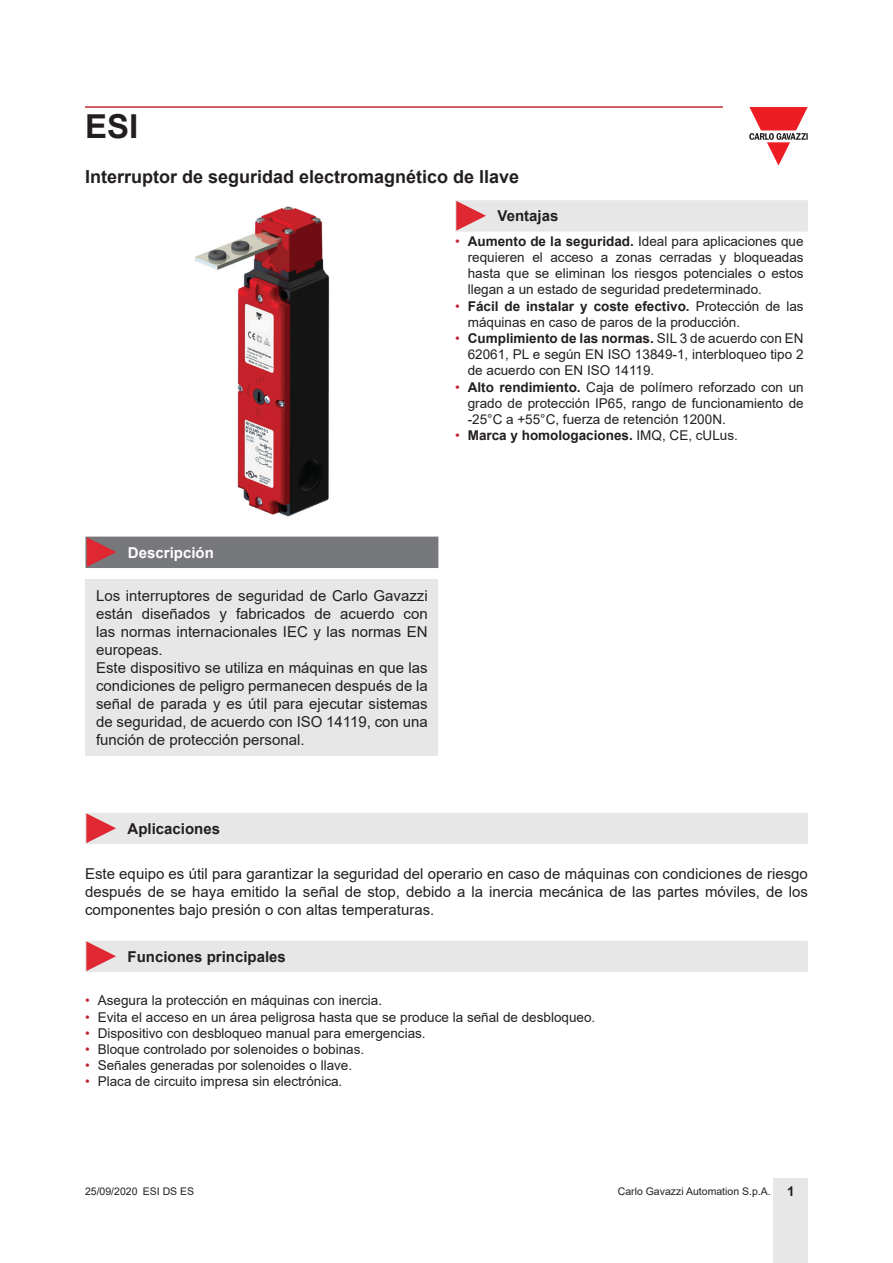
<style>
.page{position:relative;width:893px;height:1263px;background:#fff}
.page>*{position:absolute;margin:0;border:0;box-sizing:border-box;transform-origin:0 0}
.t1{font:700 33px "Arial";color:#231f20}
.Titolo02{font:700 18px "Arial";color:#231f20}
.Testo{font:15px/18px "Arial";color:#231f20;text-align:justify}
.Titolo03{font:700 15px "Arial";color:#231f20}
.Titolo04{font:700 15px "Arial";color:#fff}
.t2{font:13.5px/16.2px "Arial";color:#231f20;text-align:justify}
.t3{font:700 13.5px "Arial";color:#231f20}
.t4{font:10.5px "Arial";color:#231f20}
.s1{color:#c42633}
.s2{font-weight:700}
.s3{font-weight:400;color:#c42633}
.s4{font-weight:400}
.s5{font-weight:700;font-size:13.5px}
</style>
<div class="page">
<hr style="left:85px;top:106px;width:638px;height:2px;background:#c42633">
<div style="left:774px;top:1178px;width:34px;height:85px;background:#e7e7e8"></div>
<svg style="left:749px;top:107px;width:59px;height:59px"></svg>
<div style="left:85px;top:580px;width:353px;height:176px;background:#e7e7e8"></div>
<img style="left:195px;top:206px;width:135px;height:311px">
<div style="left:250px;top:321px;width:19px;height:10px;background:#f7f8f7"></div>
<div style="left:85px;top:537px;width:353px;height:31px;background:#77787b"></div>
<div style="left:455px;top:200px;width:353px;height:32px;background:#e7e7e8"></div>
<div style="left:85px;top:813px;width:723px;height:31px;background:#e7e7e8"></div>
<div style="left:85px;top:941px;width:723px;height:31px;background:#e7e7e8"></div>
<h1 class="t1" style="left:85px;top:103px;width:55px">ESI</h1>
<p class="Titolo02" style="left:85px;top:164px;width:436px">Interruptor de seguridad electromagnético de llave</p>
<p class="Titolo03" style="left:497px;top:206px;width:62px">Ventajas</p>
<p class="t2" style="left:468px;top:233px;width:337px;text-indent:-13px"><span class="s1">•</span> <span class="s2">Aumento de la seguridad.</span> Ideal para aplicaciones que requieren el acceso a zonas cerradas y bloqueadas hasta que se eliminan los riesgos potenciales o estos llegan a un estado de seguridad predeterminado.</p>
<p class="t2" style="left:468px;top:298px;width:337px;text-indent:-13px"><span class="s1">•</span> <span class="s2">Fácil de instalar y coste efectivo.</span> Protección de las máquinas en caso de paros de la producción.</p>
<p class="t2" style="left:468px;top:330px;width:337px;text-indent:-13px"><span class="s1">•</span> <span class="s2">Cumplimiento de las normas.</span> SIL 3 de acuerdo con EN 62061, PL e según EN ISO 13849-1, interbloqueo tipo 2 de acuerdo con EN ISO 14119.</p>
<p class="t2" style="left:468px;top:379px;width:337px;text-indent:-13px"><span class="s1">•</span> <span class="s2">Alto rendimiento.</span> Caja de polímero reforzado con un grado de protección IP65, rango de funcionamiento de -25°C a +55°C, fuerza de retención 1200N.</p>
<p class="t3" style="left:455px;top:426px;width:284px"><span class="s3">•</span> Marca y homologaciones. <span class="s4">IMQ, CE, cULus.</span></p>
<p class="Titolo04" style="left:128px;top:542px;width:87px">Descripción</p>
<p class="Testo" style="left:96px;top:587px;width:333px">Los interruptores de seguridad de Carlo Gavazzi están diseñados y fabricados de acuerdo con las normas internacionales IEC y las normas EN europeas.</p>
<p class="Testo" style="left:96px;top:659px;width:333px">Este dispositivo se utiliza en máquinas en que las condiciones de peligro permanecen después de la señal de parada y es útil para ejecutar sistemas de seguridad, de acuerdo con ISO 14119, con una función de protección personal.</p>
<p class="Titolo03" style="left:128px;top:818px;width:94px">Aplicaciones</p>
<p class="Testo" style="left:85px;top:865px;width:724px">Este equipo es útil para garantizar la seguridad del operario en caso de máquinas con condiciones de riesgo después de se haya emitido la señal de stop, debido a la inercia mecánica de las partes móviles, de los componentes bajo presión o con altas temperaturas.</p>
<p class="Titolo03" style="left:128px;top:946px;width:160px">Funciones principales</p>
<p class="t2" style="left:85px;top:992px;width:299px"><span class="s1">•</span> Asegura la protección en máquinas con inercia.</p>
<p class="t2" style="left:85px;top:1008px;width:512px"><span class="s1">•</span> Evita el acceso en un área peligrosa hasta que se produce la señal de desbloqueo.</p>
<p class="t2" style="left:85px;top:1025px;width:342px"><span class="s1">•</span> Dispositivo con desbloqueo manual para emergencias.</p>
<p class="t2" style="left:85px;top:1041px;width:281px"><span class="s1">•</span> Bloque controlado por solenoides o bobinas.</p>
<p class="t2" style="left:85px;top:1057px;width:269px"><span class="s1">•</span> Señales generadas por solenoides o llave.</p>
<p class="t2" style="left:85px;top:1073px;width:259px"><span class="s1">•</span> Placa de circuito impresa sin electrónica.</p>
<p class="t4" style="left:85px;top:1183px;width:111px">25/09/2020 ESI DS ES</p>
<p class="t4" style="left:618px;top:1183px;width:178px">Carlo Gavazzi Automation S.p.A. <span class="s5">1</span></p>
</div>
